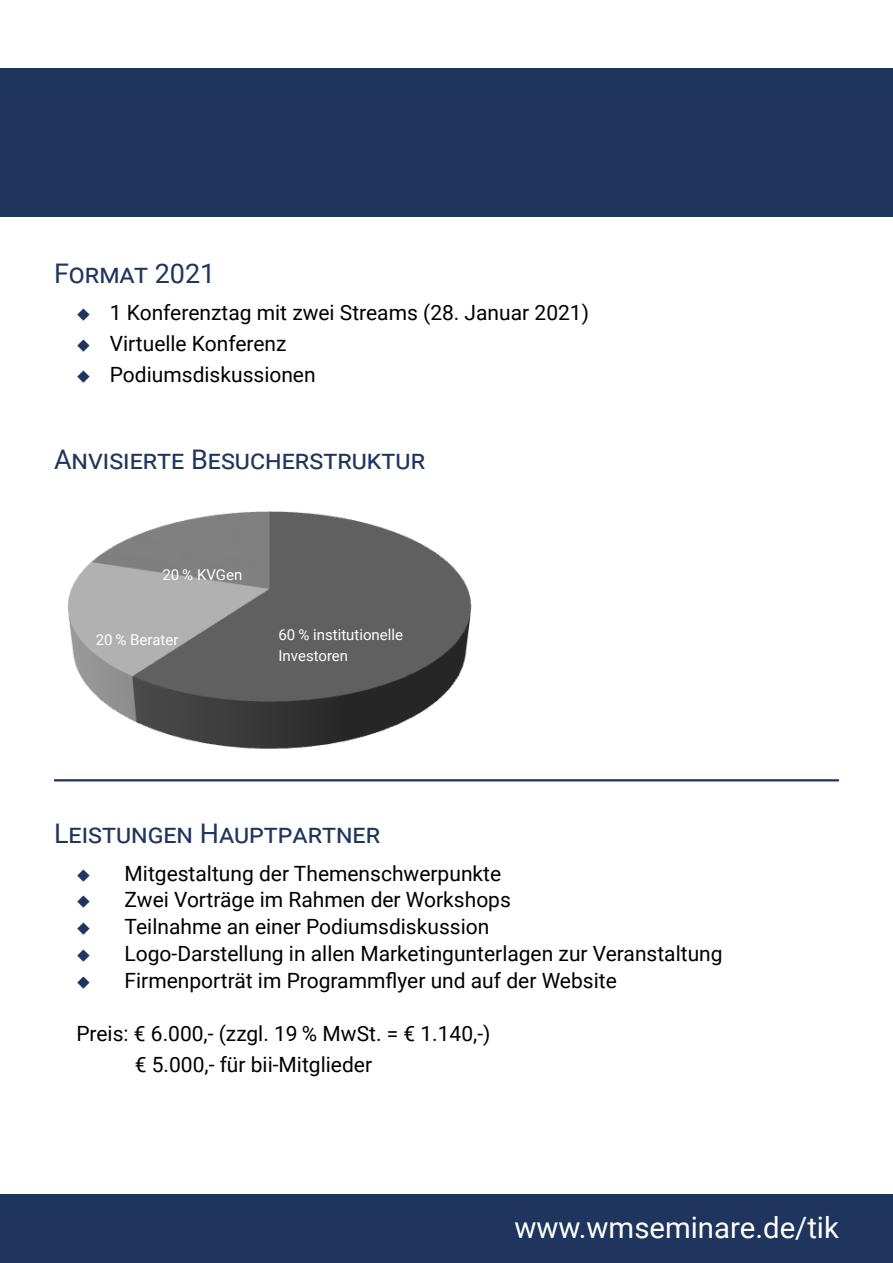
<style>
.page{position:relative;width:893px;height:1263px;background:#fff}
.page>*{position:absolute;margin:0;border:0;box-sizing:border-box;transform-origin:0 0}
.t1{font:29.4px "Roboto";color:#fff}
.t2{font:27px "Roboto";color:#1f355e}
.t3{font:21px/31px "Roboto";color:#000}
.t4{font:15px/21px "Roboto";color:#fff}
.s1{color:#1f355e}
</style>
<div class="page">
<div style="left:0;top:1195px;width:893px;height:68px;background:#1f355e"></div>
<hr style="left:54px;top:779px;width:785px;height:2px;background:#1f355e">
<div style="left:0;top:68px;width:893px;height:149px;background:#1f355e"></div>
<img style="left:67px;top:511px;width:405px;height:238px">
<p class="t2" style="left:54px;top:254px;width:163px">Format 2021</p>
<p class="t3" style="left:76px;top:296px;width:514px"><span class="s1">◆</span> 1 Konferenztag mit zwei Streams (28. Januar 2021)</p>
<p class="t3" style="left:76px;top:327px;width:212px"><span class="s1">◆</span> Virtuelle Konferenz</p>
<p class="t3" style="left:76px;top:358px;width:241px"><span class="s1">◆</span> Podiumsdiskussionen</p>
<p class="t2" style="left:54px;top:441px;width:373px">Anvisierte Besucherstruktur</p>
<p class="t4" style="left:162px;top:564px;width:81px">20 % KVGen</p>
<p class="t4" style="left:96px;top:628px;width:84px">20 % Berater</p>
<p class="t4" style="left:279px;top:623px;width:126px">60 % institutionelle<br>Investoren</p>
<p class="t2" style="left:54px;top:815px;width:328px">Leistungen Hauptpartner</p>
<p class="t3" style="left:76px;top:857px;width:426px"><span class="s1">◆</span> Mitgestaltung der Themenschwerpunkte</p>
<p class="t3" style="left:76px;top:883px;width:436px"><span class="s1">◆</span> Zwei Vorträge im Rahmen der Workshops</p>
<p class="t3" style="left:76px;top:910px;width:415px"><span class="s1">◆</span> Teilnahme an einer Podiumsdiskussion</p>
<p class="t3" style="left:76px;top:937px;width:648px"><span class="s1">◆</span> Logo-Darstellung in allen Marketingunterlagen zur Veranstaltung</p>
<p class="t3" style="left:76px;top:964px;width:542px"><span class="s1">◆</span> Firmenporträt im Programmflyer und auf der Website</p>
<p class="t3" style="left:135px;top:1017px;width:357px;text-indent:-58px">Preis: € 6.000,- (zzgl. 19 % MwSt. = € 1.140,-) € 5.000,- für bii-Mitglieder</p>
<h1 class="t1" style="left:514px;top:1207px;width:326px">www.wmseminare.de/tik</h1>
</div>
